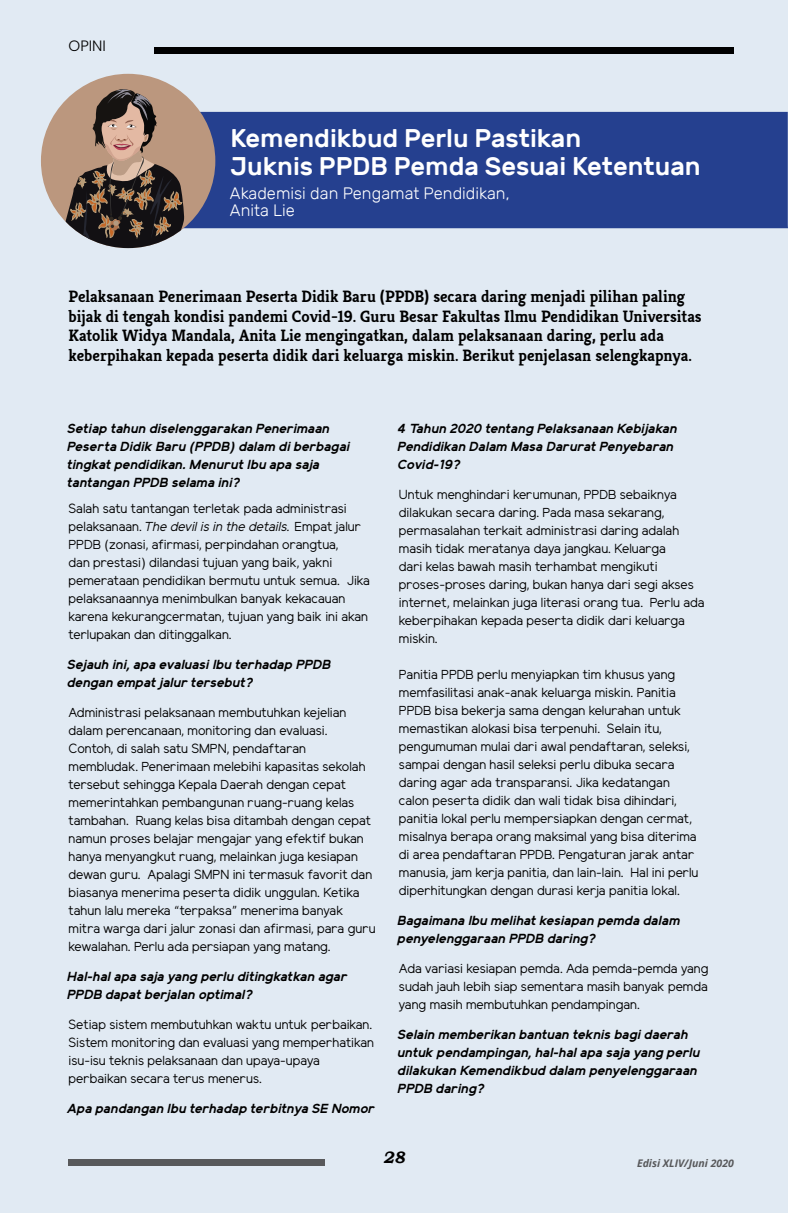
<style>
.page{position:relative;width:788px;height:1213px;background:#fff}
.page>*{position:absolute;margin:0;border:0;box-sizing:border-box;transform-origin:0 0}
.t1{font:500 25.5px/28.5px "Rubik";color:#fff}
.t2{font:700 16.5px/19.5px "Kreon";color:#000}
.t3{font:300 16.5px/16.5px "Rubik";color:#fff}
.t4{font:italic 700 16.5px "Bookman Old Style";color:#000}
.t5{font:300 15px "Poppins";color:#000}
.t6{font:13.05px/18px "Elliot Sans";color:#000}
.t7{font:italic 700 13.05px/18px "Elliot Sans";color:#000}
.t8{font:italic 700 10.5px "Open Sans";color:#58595b}
.s1{font-style:italic}
</style>
<div class="page">
<div style="left:0;top:0;width:787px;height:1212px;background:#e1eaf3"></div>
<div style="left:184px;top:112px;width:603px;height:116px;background:#25408f"></div>
<div style="left:41px;top:74px;width:174px;height:174px;background:#bb977e;border-radius:50%"></div>
<svg style="left:59px;top:89px;width:125px;height:159px"></svg>
<div style="left:154px;top:48px;width:579px;height:6px;background:#000"></div>
<div style="left:68px;top:1158px;width:256px;height:6px;background:#58595b"></div>
<p class="t5" style="left:68px;top:37px;width:39px">OPINI</p>
<h1 class="t1" style="left:230px;top:124px;width:471px">Kemendikbud Perlu Pastikan<br>Juknis PPDB Pemda Sesuai Ketentuan</h1>
<p class="t3" style="left:230px;top:185px;width:281px">Akademisi dan Pengamat Pendidikan,<br>Anita Lie</p>
<p class="t2" style="left:68px;top:287px;width:634px">Pelaksanaan Penerimaan Peserta Didik Baru (PPDB) secara daring menjadi pilihan paling bijak di tengah kondisi pandemi Covid-19. Guru Besar Fakultas Ilmu Pendidikan Universitas Katolik Widya Mandala, Anita Lie mengingatkan, dalam pelaksanaan daring, perlu ada keberpihakan kepada peserta didik dari keluarga miskin. Berikut penjelasan selengkapnya.</p>
<p class="t7" style="left:68px;top:421px;width:284px">Setiap tahun diselenggarakan Penerimaan Peserta Didik Baru (PPDB) dalam di berbagai tingkat pendidikan. Menurut Ibu apa saja tantangan PPDB selama ini?</p>
<p class="t6" style="left:68px;top:500px;width:302px">Salah satu tantangan terletak pada administrasi pelaksanaan. <span class="s1">The devil is in the details.</span> Empat jalur PPDB (zonasi, afirmasi, perpindahan orangtua,<br>dan prestasi) dilandasi tujuan yang baik, yakni pemerataan pendidikan bermutu untuk semua. Jika pelaksanaannya menimbulkan banyak kekacauan karena kekurangcermatan, tujuan yang baik ini akan terlupakan dan ditinggalkan.</p>
<p class="t7" style="left:68px;top:656px;width:265px">Sejauh ini, apa evaluasi Ibu terhadap PPDB dengan empat jalur tersebut?</p>
<p class="t6" style="left:68px;top:704px;width:308px">Administrasi pelaksanaan membutuhkan kejelian dalam perencanaan, monitoring dan evaluasi.<br>Contoh, di salah satu SMPN, pendaftaran membludak. Penerimaan melebihi kapasitas sekolah tersebut sehingga Kepala Daerah dengan cepat memerintahkan pembangunan ruang-ruang kelas tambahan. Ruang kelas bisa ditambah dengan cepat namun proses belajar mengajar yang efektif bukan hanya menyangkut ruang, melainkan juga kesiapan dewan guru. Apalagi SMPN ini termasuk favorit dan biasanya menerima peserta didik unggulan. Ketika tahun lalu mereka “terpaksa” menerima banyak mitra warga dari jalur zonasi dan afirmasi, para guru kewalahan. Perlu ada persiapan yang matang.</p>
<p class="t7" style="left:68px;top:968px;width:281px">Hal-hal apa saja yang perlu ditingkatkan agar<br>PPDB dapat berjalan optimal?</p>
<p class="t6" style="left:68px;top:1016px;width:307px">Setiap sistem membutuhkan waktu untuk perbaikan.<br>Sistem monitoring dan evaluasi yang memperhatikan isu-isu teknis pelaksanaan dan upaya-upaya perbaikan secara terus menerus.</p>
<p class="t7" style="left:68px;top:1100px;width:309px">Apa pandangan Ibu terhadap terbitnya SE Nomor</p>
<p class="t7" style="left:398px;top:421px;width:281px">4 Tahun 2020 tentang Pelaksanaan Kebijakan<br>Pendidikan Dalam Masa Darurat Penyebaran<br>Covid-19?</p>
<p class="t6" style="left:398px;top:487px;width:307px">Untuk menghindari kerumunan, PPDB sebaiknya dilakukan secara daring. Pada masa sekarang, permasalahan terkait administrasi daring adalah masih tidak meratanya daya jangkau. Keluarga<br>dari kelas bawah masih terhambat mengikuti proses-proses daring, bukan hanya dari segi akses internet, melainkan juga literasi orang tua. Perlu ada keberpihakan kepada peserta didik dari keluarga miskin.</p>
<p class="t6" style="left:398px;top:667px;width:301px">Panitia PPDB perlu menyiapkan tim khusus yang memfasilitasi anak-anak keluarga miskin. Panitia PPDB bisa bekerja sama dengan kelurahan untuk memastikan alokasi bisa terpenuhi. Selain itu, pengumuman mulai dari awal pendaftaran, seleksi, sampai dengan hasil seleksi perlu dibuka secara daring agar ada transparansi. Jika kedatangan calon peserta didik dan wali tidak bisa dihindari, panitia lokal perlu mempersiapkan dengan cermat, misalnya berapa orang maksimal yang bisa diterima di area pendaftaran PPDB. Pengaturan jarak antar manusia, jam kerja panitia, dan lain-lain. Hal ini perlu diperhitungkan dengan durasi kerja panitia lokal.</p>
<p class="t7" style="left:398px;top:913px;width:284px">Bagaimana Ibu melihat kesiapan pemda dalam penyelenggaraan PPDB daring?</p>
<p class="t6" style="left:398px;top:961px;width:311px;text-align:justify">Ada variasi kesiapan pemda. Ada pemda-pemda yang sudah jauh lebih siap sementara masih banyak pemda yang masih membutuhkan pendampingan.</p>
<p class="t7" style="left:398px;top:1027px;width:304px">Selain memberikan bantuan teknis bagi daerah untuk pendampingan, hal-hal apa saja yang perlu dilakukan Kemendikbud dalam penyelenggaraan PPDB daring?</p>
<p class="t4" style="left:382px;top:1145px;width:24px">28</p>
<p class="t8" style="left:636px;top:1155px;width:98px">Edisi XLIV/Juni 2020</p>
</div>
